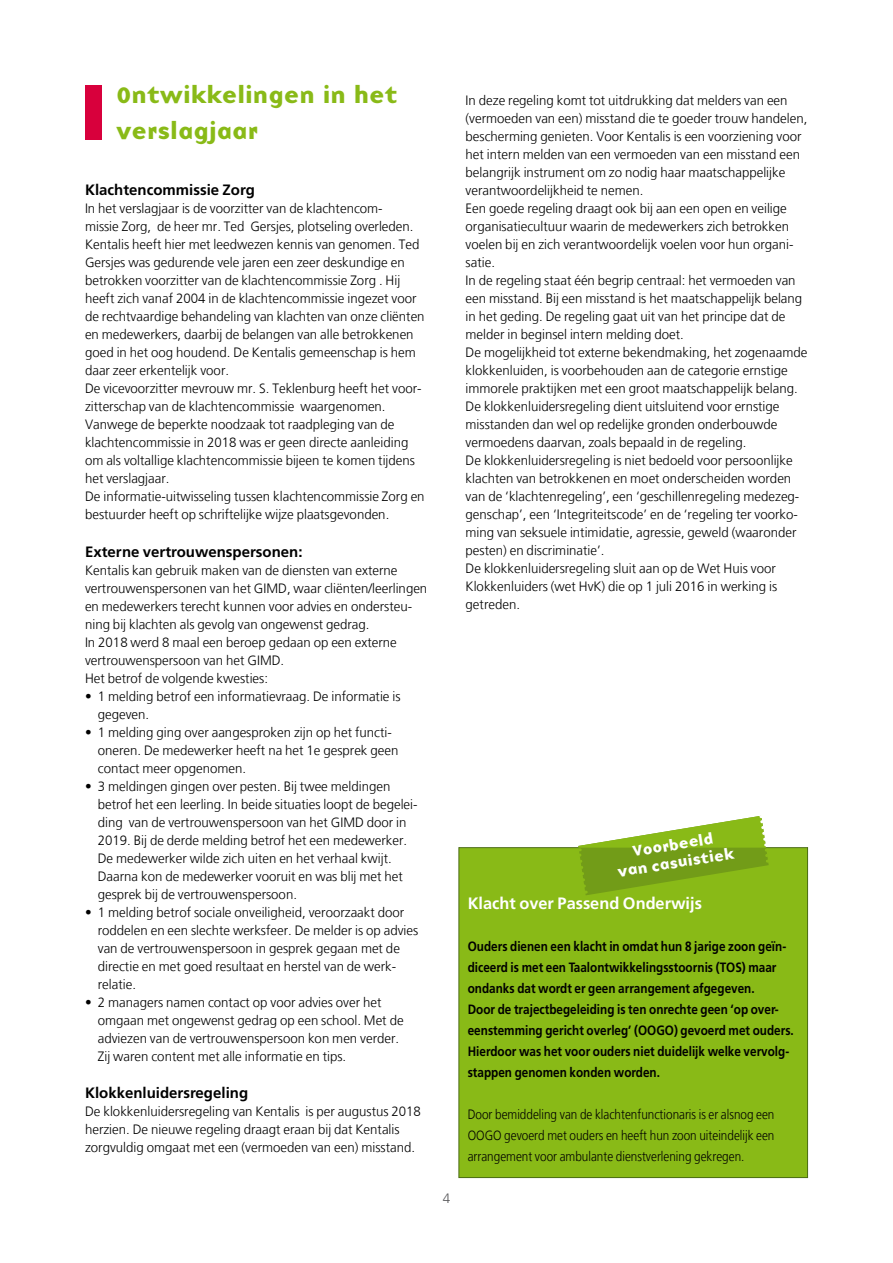
<style>
.page{position:relative;width:893px;height:1263px;background:#fff}
.page>*{position:absolute;margin:0;border:0;box-sizing:border-box;transform-origin:0 0}
.t1{font:23.25px/36px "Base Nine B";color:#89ba17}
.t2{font:700 16.5px "Frutiger LT Std";color:#fff}
.t3{font:700 15px "Frutiger LT Std";color:#000}
.t4{font:15px/18px "Base Nine B";color:#fff;text-align:center}
.t5{font:300 13.5px/18px "Frutiger LT";color:#000}
.t6{font:700 13.5px/21px "Frutiger LT Std";color:#000;scale:.87 1}
.t7{font:300 13.5px/21px "Frutiger LT";color:#000;text-align:justify;scale:.87 1}
.t8{font:300 13.5px "Frutiger LT";color:#58585a}
</style>
<div class="page">
<div style="left:85px;top:85px;width:17px;height:54px;background:#d8003c"></div>
<div style="left:459px;top:848px;width:348px;height:329px;background:#89ba17"></div>
<div style="left:458px;top:847px;width:350px;height:331px;border:1px solid #4b6d14"></div>
<svg style="left:576px;top:815px;width:193px;height:80px"></svg>
<h1 class="t1" style="left:116px;top:77px;width:283px">Ontwikkelingen in het verslagjaar</h1>
<p class="t3" style="left:85px;top:181px;width:172px">Klachtencommissie Zorg</p>
<p class="t5" style="left:85px;top:200px;width:341px">In het verslagjaar is de voorzitter van de klachtencom-<br>missie Zorg, de heer mr. Ted Gersjes, plotseling overleden.<br>Kentalis heeft hier met leedwezen kennis van genomen. Ted Gersjes was gedurende vele jaren een zeer deskundige en betrokken voorzitter van de klachtencommissie Zorg . Hij heeft zich vanaf 2004 in de klachtencommissie ingezet voor de rechtvaardige behandeling van klachten van onze cliënten en medewerkers, daarbij de belangen van alle betrokkenen goed in het oog houdend. De Kentalis gemeenschap is hem daar zeer erkentelijk voor.<br>De vicevoorzitter mevrouw mr. S. Teklenburg heeft het voor&shy;zitterschap van de klachtencommissie waargenomen.<br>Vanwege de beperkte noodzaak tot raadpleging van de klachtencommissie in 2018 was er geen directe aanleiding om als voltallige klachtencommissie bijeen te komen tijdens het verslagjaar.<br>De informatie-uitwisseling tussen klachtencommissie Zorg en bestuurder heeft op schriftelijke wijze plaatsgevonden.</p>
<p class="t3" style="left:85px;top:542px;width:219px">Externe vertrouwenspersonen:</p>
<p class="t5" style="left:85px;top:561px;width:344px">Kentalis kan gebruik maken van de diensten van externe vertrouwenspersonen van het GIMD, waar cliënten/leerlingen en medewerkers terecht kunnen voor advies en ondersteu&shy;ning bij klachten als gevolg van ongewenst gedrag.<br>In 2018 werd 8 maal een beroep gedaan op een externe vertrouwenspersoon van het GIMD.<br>Het betrof de volgende kwesties:</p>
<p class="t5" style="left:98px;top:687px;width:304px;text-indent:-13px">• 1 melding betrof een informatievraag. De informatie is gegeven.</p>
<p class="t5" style="left:98px;top:723px;width:302px;text-indent:-13px">• 1 melding ging over aangesproken zijn op het functi&shy;oneren. De medewerker heeft na het 1e gesprek geen contact meer opgenomen.</p>
<p class="t5" style="left:98px;top:777px;width:321px;text-indent:-13px">• 3 meldingen gingen over pesten. Bij twee meldingen betrof het een leerling. In beide situaties loopt de begelei&shy;ding van de vertrouwenspersoon van het GIMD door in 2019. Bij de derde melding betrof het een medewerker.<br>De medewerker wilde zich uiten en het verhaal kwijt.<br>Daarna kon de medewerker vooruit en was blij met het gesprek bij de vertrouwenspersoon.</p>
<p class="t5" style="left:98px;top:903px;width:322px;text-indent:-13px">• 1 melding betrof sociale onveiligheid, veroorzaakt door roddelen en een slechte werksfeer. De melder is op advies van de vertrouwenspersoon in gesprek gegaan met de directie en met goed resultaat en herstel van de werk&shy;relatie.</p>
<p class="t5" style="left:98px;top:993px;width:307px;text-indent:-13px">• 2 managers namen contact op voor advies over het omgaan met ongewenst gedrag op een school. Met de adviezen van de vertrouwenspersoon kon men verder.<br>Zij waren content met alle informatie en tips.</p>
<p class="t3" style="left:85px;top:1084px;width:165px">Klokkenluidersregeling</p>
<p class="t5" style="left:85px;top:1103px;width:337px">De klokkenluidersregeling van Kentalis is per augustus 2018 herzien. De nieuwe regeling draagt eraan bij dat Kentalis zorgvuldig omgaat met een (vermoeden van een) misstand.</p>
<p class="t5" style="left:466px;top:92px;width:343px">In deze regeling komt tot uitdrukking dat melders van een (vermoeden van een) misstand die te goeder trouw handelen, bescherming genieten. Voor Kentalis is een voorziening voor het intern melden van een vermoeden van een misstand een belangrijk instrument om zo nodig haar maatschappelijke verantwoordelijkheid te nemen.<br>Een goede regeling draagt ook bij aan een open en veilige organisatiecultuur waarin de medewerkers zich betrokken voelen bij en zich verantwoordelijk voelen voor hun organi&shy;satie.<br>In de regeling staat één begrip centraal: het vermoeden van een misstand. Bij een misstand is het maatschappelijk belang in het geding. De regeling gaat uit van het principe dat de melder in beginsel intern melding doet.<br>De mogelijkheid tot externe bekendmaking, het zogenaamde klokkenluiden, is voorbehouden aan de categorie ernstige immorele praktijken met een groot maatschappelijk belang.<br>De klokkenluidersregeling dient uitsluitend voor ernstige misstanden dan wel op redelijke gronden onderbouwde vermoedens daarvan, zoals bepaald in de regeling.<br>De klokkenluidersregeling is niet bedoeld voor persoonlijke klachten van betrokkenen en moet onderscheiden worden van de ‘klachtenregeling’, een ‘geschillenregeling medezeg&shy;genschap’, een ‘Integriteitscode’ en de ‘regeling ter voorko&shy;ming van seksuele intimidatie, agressie, geweld (waaronder pesten) en discriminatie’.<br>De klokkenluidersregeling sluit aan op de Wet Huis voor Klokkenluiders (wet HvK) die op 1 juli 2016 in werking is getreden.</p>
<p class="t8" style="left:443px;top:1191px;width:9px">4</p>
<p class="t4" style="left:614px;top:845px;width:119px;rotate:-9deg">Voorbeeld<br>van casuistiek</p>
<p class="t2" style="left:468px;top:894px;width:236px">Klacht over Passend Onderwijs</p>
<p class="t6" style="left:468px;top:936px;width:376px">Ouders dienen een klacht in omdat hun 8 jarige zoon geïn&shy;diceerd is met een Taalontwikkelingsstoornis (TOS) maar ondanks dat wordt er geen arrangement afgegeven.<br>Door de trajectbegeleiding is ten onrechte geen ‘op over&shy;eenstemming gericht overleg’ (OOGO) gevoerd met ouders.<br>Hierdoor was het voor ouders niet duidelijk welke vervolg&shy;stappen genomen konden worden.</p>
<p class="t7" style="left:468px;top:1104px;width:354px">Door bemiddeling van de klachtenfunctionaris is er alsnog een OOGO gevoerd met ouders en heeft hun zoon uiteindelijk een arrangement voor ambulante dienstverlening gekregen.</p>
</div>
